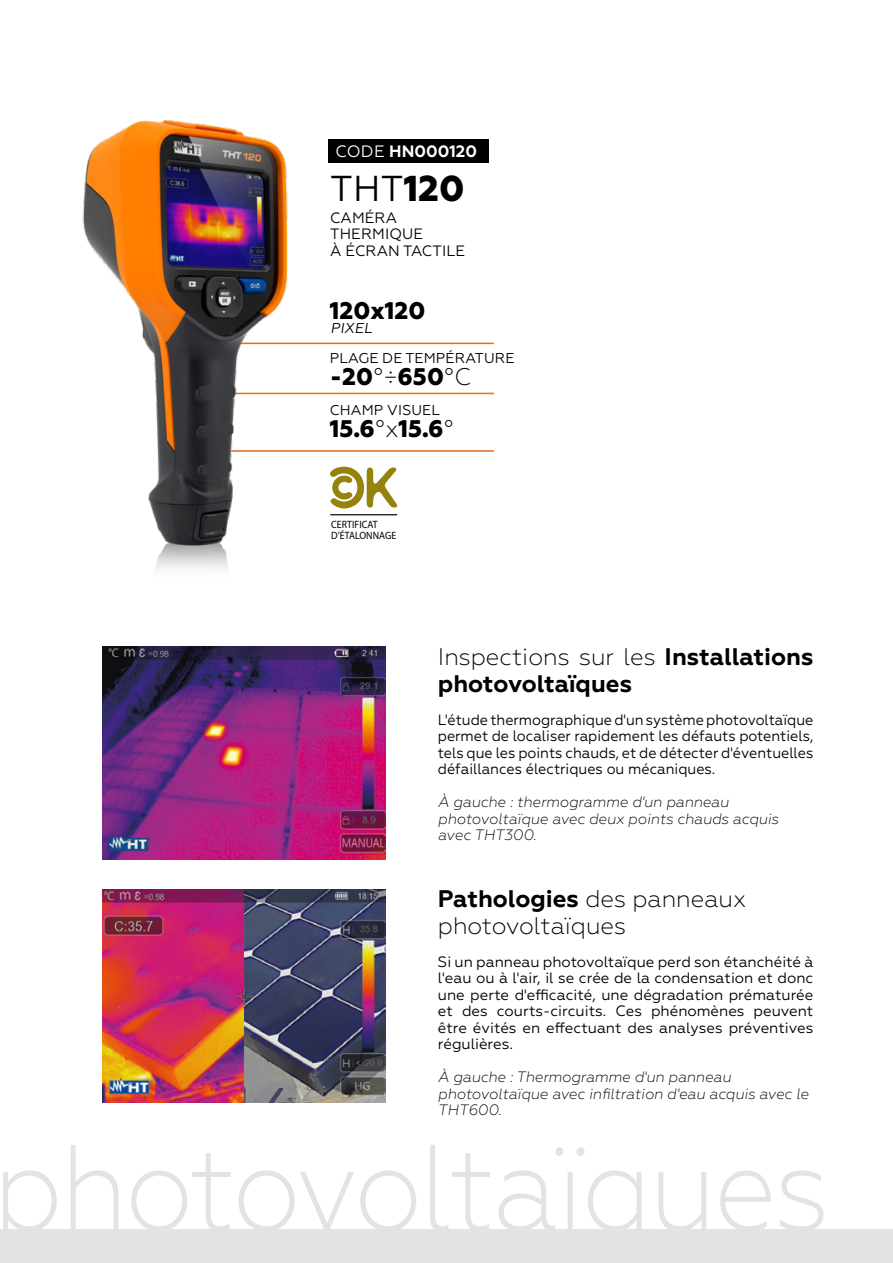
<style>
.page{position:relative;width:893px;height:1263px;background:#fff}
.page>*{position:absolute;margin:0;border:0;box-sizing:border-box;transform-origin:0 0}
.t1{font:300 121.5px "Geometria";letter-spacing:-.02em;color:#e3e3e3;scale:.91 1}
.t2{font:36px "Geometria";color:#000}
.t3{font:700 24px/27px "Geometria";color:#000}
.t4{font:300 24px/27px "Geometria";color:#000}
.t5{font:800 24px "Geometria";color:#000}
.t6{font:700 16.5px "Geometria";color:#fff}
.t7{font:15px/16.5px "Geometria";color:#000}
.t8{font:15px/16.5px "Geometria";color:#000;text-align:justify;scale:.96 1}
.t9{font:italic 300 15px/16.5px "Geometria";color:#000}
.t10{font:14.25px "Geometria";letter-spacing:.01em;color:#000}
.t11{font:italic 14.25px "Geometria";letter-spacing:.01em;color:#000}
.t12{font:10.65px/10.5px "Myriad Pro";letter-spacing:.01em;color:#000;scale:.92 1}
.s1{font-weight:400}
.s2{font-weight:800}
.s3{font-weight:300}
.s4{font-weight:700}
</style>
<div class="page">
<div style="left:0;top:1229px;width:893px;height:34px;background:#e3e3e3"></div>
<div style="left:328px;top:139px;width:161px;height:24px;background:#000"></div>
<hr style="left:227px;top:343px;width:267px;height:1px;background:#ee7203">
<hr style="left:207px;top:393px;width:287px;height:1px;background:#ee7203">
<img style="left:102px;top:646px;width:284px;height:213px">
<img style="left:102px;top:889px;width:284px;height:213px">
<hr style="left:213px;top:450px;width:281px;height:2px;background:#ec671a">
<svg style="left:330px;top:467px;width:67px;height:41px"></svg>
<hr style="left:330px;top:514px;width:67px;height:1px;background:#000">
<img style="left:82px;top:119px;width:219px;height:450px">
<p class="t6" style="left:335px;top:142px;width:143px"><span class="s1">CODE</span> HN000120</p>
<p class="t2" style="left:330px;top:168px;width:136px">THT<span class="s2">120</span></p>
<p class="t7" style="left:330px;top:209px;width:95px">CAMÉRA<br>THERMIQUE</p>
<p class="t7" style="left:330px;top:242px;width:137px">À ÉCRAN TACTILE</p>
<p class="t5" style="left:330px;top:297px;width:97px">120x120</p>
<p class="t11" style="left:330px;top:320px;width:43px">PIXEL</p>
<p class="t10" style="left:330px;top:350px;width:186px">PLAGE DE TEMPÉRATURE</p>
<p class="t5" style="left:330px;top:362px;width:143px">-20<span class="s3">°÷</span>650<span class="s3">°C</span></p>
<p class="t5" style="left:330px;top:414px;width:126px">15.6<span class="s3">°x</span>15.6<span class="s3">°</span></p>
<p class="t10" style="left:330px;top:402px;width:111px">CHAMP VISUEL</p>
<p class="t12" style="left:331px;top:519px;width:72px">CERTIFICAT<br>D’ÉTALONNAGE</p>
<p class="t3" style="left:438px;top:643px;width:377px"><span class="s3">Inspections sur les</span> Installations photovoltaïques</p>
<p class="t8" style="left:438px;top:711px;width:393px">L'étude thermographique d'un système photovoltaïque permet de localiser rapidement les défauts potentiels, tels que les points chauds, et de détecter d'éventuelles défaillances électriques ou mécaniques.</p>
<p class="t9" style="left:438px;top:794px;width:342px">À gauche : thermogramme d'un panneau photovoltaïque avec deux points chauds acquis avec THT300.</p>
<p class="t4" style="left:438px;top:885px;width:310px"><span class="s4">Pathologies</span> des panneaux photovoltaïques</p>
<p class="t7" style="left:438px;top:953px;width:377px;text-align:justify">Si un panneau photovoltaïque perd son étanchéité à l'eau ou à l'air, il se crée de la condensation et donc une perte d'efficacité, une dégradation prématurée et des courts-circuits. Ces phénomènes peuvent être évités en effectuant des analyses préventives régulières.</p>
<p class="t9" style="left:438px;top:1069px;width:372px">À gauche : Thermogramme d'un panneau photovoltaïque avec infiltration d'eau acquis avec le<br>THT600.</p>
<h1 class="t1" style="left:-7px;top:1118px;width:921px">photovoltaïques</h1>
</div>
